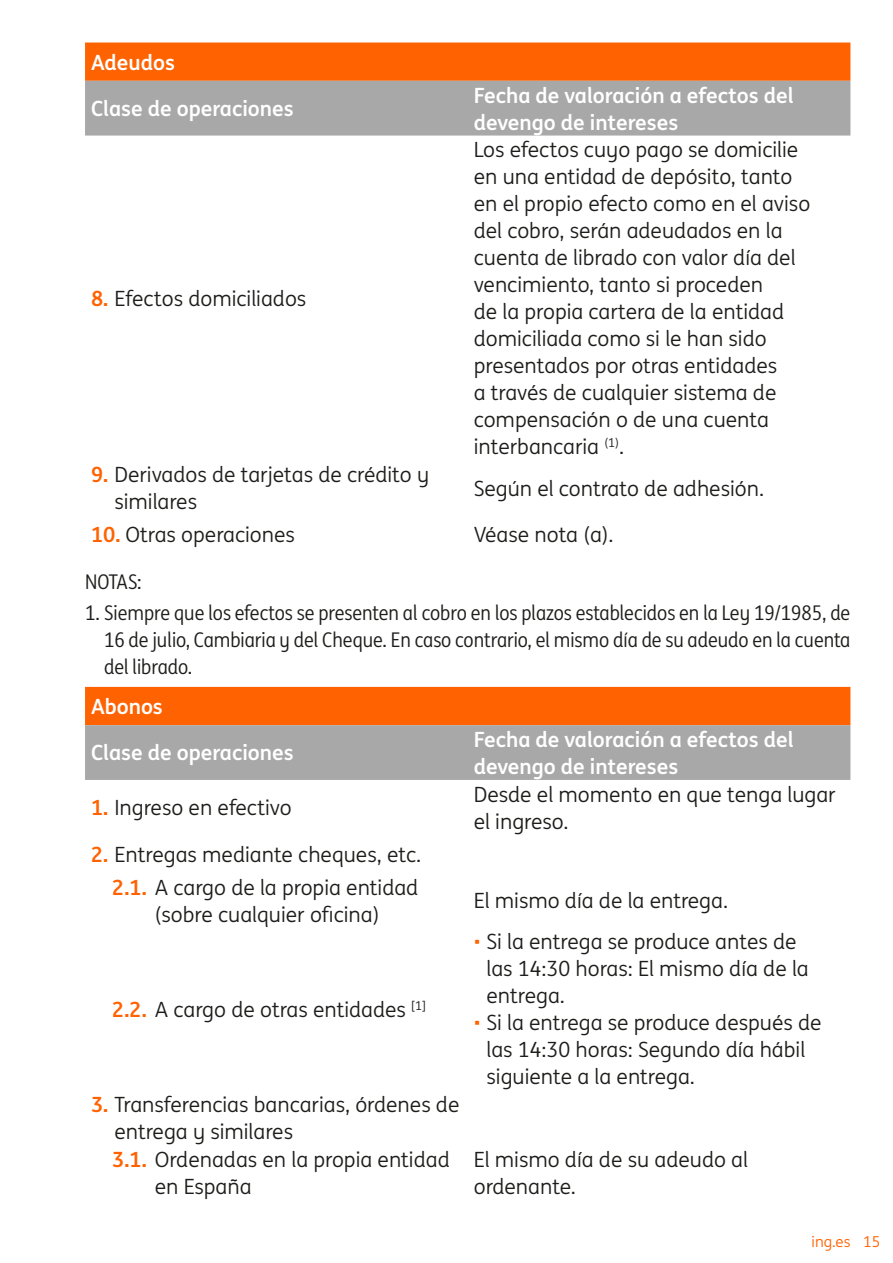
<style>
.page{position:relative;width:893px;height:1263px;background:#fff}
.page>*{position:absolute;margin:0;border:0;box-sizing:border-box;transform-origin:0 0}
.t1{font:21px/27px "ING Me";color:#1d1d1b}
.t2{font:700 21px/27px "ING Me";color:#fff}
.t3{font:20.25px/27px "ING Me Narrow";color:#1d1d1b;text-align:justify}
.t4{font:15px "ING Me";color:#ff6200}
.s1{font-weight:700;color:#ff6200}
.s2{color:#ff6200}
</style>
<div class="page">
<svg style="left:85px;top:43px;width:765px;height:93px;background:#cb8c64"></svg>
<svg style="left:85px;top:687px;width:765px;height:93px;background:#cb8b63"></svg>
<p class="t2" style="left:91px;top:47px;width:85px">Adeudos</p>
<p class="t2" style="left:91px;top:94px;width:204px">Clase de operaciones</p>
<p class="t1" style="left:91px;top:284px;width:217px"><span class="s1">8.</span> Efectos domiciliados</p>
<p class="t1" style="left:114px;top:460px;width:316px;text-indent:-23px"><span class="s1">9.</span> Derivados de tarjetas de crédito y similares</p>
<p class="t2" style="left:474px;top:80px;width:321px">Fecha de valoración a efectos del devengo de intereses</p>
<p class="t1" style="left:474px;top:135px;width:338px">Los efectos cuyo pago se domicilie en una entidad de depósito, tanto en el propio efecto como en el aviso del cobro, serán adeudados en la cuenta de librado con valor día del vencimiento, tanto si proceden<br>de la propia cartera de la entidad domiciliada como si le han sido presentados por otras entidades<br>a través de cualquier sistema de compensación o de una cuenta interbancaria <sup>(1)</sup>.</p>
<p class="t1" style="left:474px;top:474px;width:292px">Según el contrato de adhesión.</p>
<p class="t1" style="left:91px;top:520px;width:205px"><span class="s1">10.</span> Otras operaciones</p>
<p class="t1" style="left:474px;top:520px;width:141px">Véase nota (a).</p>
<p class="t3" style="left:85px;top:567px;width:58px">NOTAS:</p>
<p class="t3" style="left:104px;top:599px;width:748px;text-indent:-19px">1. Siempre que los efectos se presenten al cobro en los plazos establecidos en la Ley 19/1985, de 16 de julio, Cambiaria y del Cheque. En caso contrario, el mismo día de su adeudo en la cuenta del librado.</p>
<p class="t2" style="left:91px;top:692px;width:73px">Abonos</p>
<p class="t2" style="left:91px;top:738px;width:204px">Clase de operaciones</p>
<p class="t2" style="left:474px;top:725px;width:321px">Fecha de valoración a efectos del devengo de intereses</p>
<p class="t1" style="left:91px;top:793px;width:202px"><span class="s1">1.</span> Ingreso en efectivo</p>
<p class="t1" style="left:91px;top:837px;width:332px;line-height:33px;text-align:right"><span class="s1">2.</span> Entregas mediante cheques, etc.<br><span class="s1">2.1.</span> A cargo de la propia entidad</p>
<p class="t1" style="left:155px;top:900px;width:226px">(sobre cualquier oficina)</p>
<p class="t1" style="left:112px;top:995px;width:315px"><span class="s1">2.2.</span> A cargo de otras entidades <sup>[1]</sup></p>
<p class="t1" style="left:91px;top:1090px;width:370px"><span class="s1">3.</span> Transferencias bancarias, órdenes de</p>
<p class="t1" style="left:114px;top:1117px;width:180px">entrega y similares</p>
<p class="t1" style="left:112px;top:1145px;width:339px"><span class="s1">3.1.</span> Ordenadas en la propia entidad</p>
<p class="t1" style="left:155px;top:1172px;width:98px">en España</p>
<p class="t1" style="left:474px;top:780px;width:363px">Desde el momento en que tenga lugar el ingreso.</p>
<p class="t1" style="left:474px;top:886px;width:256px">El mismo día de la entrega.</p>
<p class="t1" style="left:486px;top:927px;width:324px;text-indent:-13px"><span class="s2">•</span> Si la entrega se produce antes de las 14:30 horas: El mismo día de la entrega.</p>
<p class="t1" style="left:486px;top:1008px;width:337px;text-indent:-13px"><span class="s2">•</span> Si la entrega se produce después de las 14:30 horas: Segundo día hábil siguiente a la entrega.</p>
<p class="t1" style="left:474px;top:1145px;width:276px">El mismo día de su adeudo al ordenante.</p>
<p class="t4" style="left:812px;top:1231px;width:70px">ing.es 15</p>
</div>
